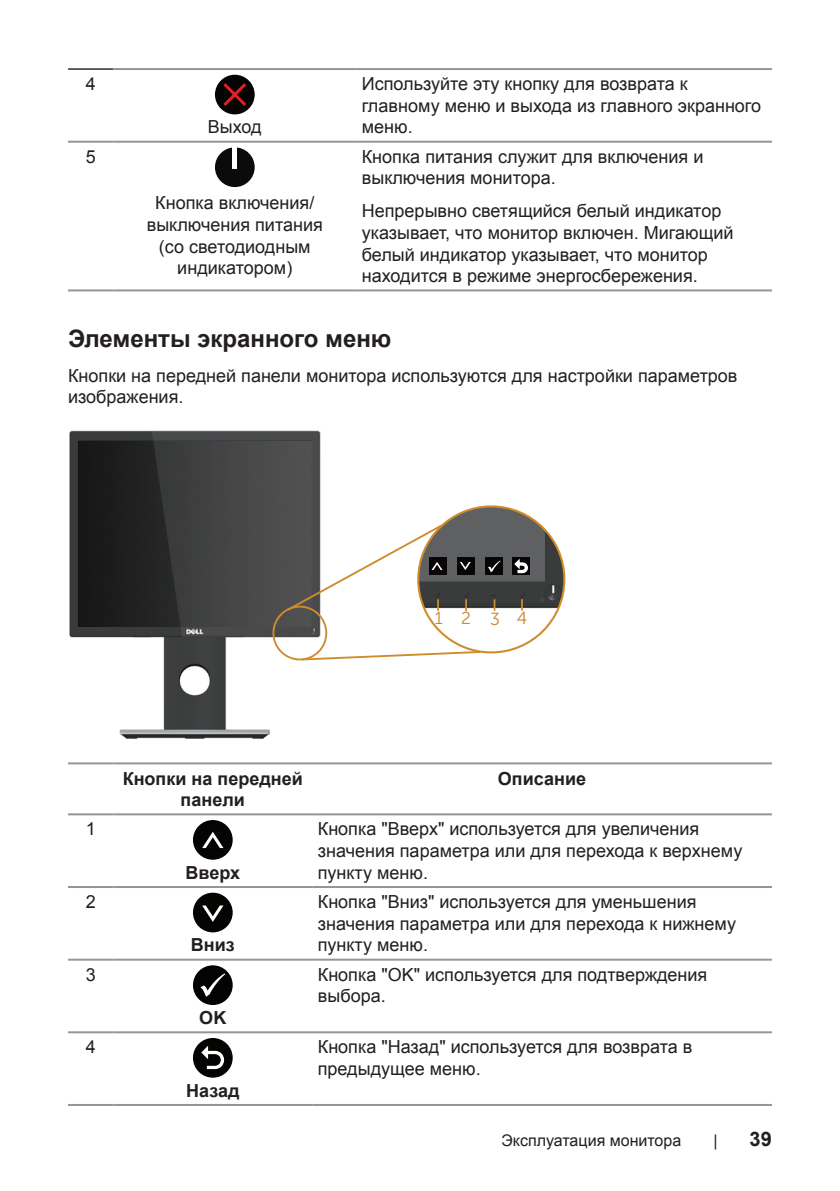
<style>
.page{position:relative;width:840px;height:1191px;background:#fff}
.page>*{position:absolute;margin:0;border:0;box-sizing:border-box;transform-origin:0 0}
.t1{font:700 24px "Arial";color:#231f20}
.t2{font:700 20px "Arial";color:#231f20}
.t3{font:18px/21.6px "Arial";color:#231f20}
.t4{font:700 18px/21.6px "Arial";color:#231f20;text-align:center}
.t5{font:17.4px "Museo Sans For Dell 300";color:#c78830}
.t6{font:16px "Arial";color:#231f20}
</style>
<div class="page">
<hr style="left:68px;top:68px;width:45px;height:2px;background:#231f20">
<hr style="left:113px;top:68px;width:243px;height:2px;background:#939598">
<hr style="left:356px;top:68px;width:415px;height:2px;background:#939598">
<hr style="left:68px;top:141px;width:45px;height:2px;background:#939598">
<hr style="left:113px;top:141px;width:243px;height:2px;background:#939598">
<hr style="left:356px;top:141px;width:415px;height:2px;background:#939598">
<hr style="left:68px;top:289px;width:45px;height:2px;background:#939598">
<hr style="left:113px;top:289px;width:243px;height:2px;background:#939598">
<hr style="left:356px;top:289px;width:415px;height:2px;background:#939598">
<div style="left:215px;top:75px;width:39px;height:39px;background:#040503;border-radius:50%"></div>
<svg style="left:220px;top:80px;width:29px;height:29px"></svg>
<div style="left:215px;top:147px;width:39px;height:40px;background:#0c0b0b;border-radius:50%"></div>
<hr style="left:233px;top:148px;width:4px;height:21px;background:#fff">
<img style="left:69px;top:430px;width:252px;height:309px">
<div style="left:78px;top:441px;width:74px;height:185px;background:#1d1d1b"></div>
<svg style="left:300px;top:650px;width:182px;height:11px"></svg>
<img style="left:444px;top:507px;width:120px;height:117px">
<div style="left:428px;top:557px;width:18px;height:18px;background:#070505"></div>
<div style="left:456px;top:557px;width:18px;height:18px;background:#070505"></div>
<svg style="left:460px;top:562px;width:10px;height:8px"></svg>
<div style="left:484px;top:557px;width:18px;height:18px;background:#070505"></div>
<svg style="left:488px;top:560px;width:12px;height:12px"></svg>
<div style="left:512px;top:557px;width:18px;height:18px;background:#070505"></div>
<svg style="left:512px;top:556px;width:17px;height:18px"></svg>
<svg style="left:152px;top:430px;width:292px;height:207px"></svg>
<svg style="left:465px;top:599px;width:1px;height:12px"></svg>
<svg style="left:493px;top:599px;width:2px;height:12px"></svg>
<hr style="left:68px;top:762px;width:45px;height:2px;background:#939598">
<hr style="left:113px;top:762px;width:199px;height:2px;background:#939598">
<hr style="left:312px;top:762px;width:459px;height:2px;background:#939598">
<hr style="left:68px;top:813px;width:45px;height:2px;background:#939598">
<hr style="left:113px;top:813px;width:199px;height:2px;background:#939598">
<hr style="left:312px;top:813px;width:459px;height:2px;background:#939598">
<hr style="left:68px;top:886px;width:45px;height:2px;background:#939598">
<hr style="left:113px;top:886px;width:199px;height:2px;background:#939598">
<hr style="left:312px;top:886px;width:459px;height:2px;background:#939598">
<hr style="left:68px;top:958px;width:45px;height:2px;background:#939598">
<hr style="left:113px;top:958px;width:199px;height:2px;background:#939598">
<hr style="left:312px;top:958px;width:459px;height:2px;background:#939598">
<hr style="left:68px;top:1031px;width:45px;height:2px;background:#939598">
<hr style="left:113px;top:1031px;width:199px;height:2px;background:#939598">
<hr style="left:312px;top:1031px;width:459px;height:2px;background:#939598">
<hr style="left:68px;top:1104px;width:45px;height:2px;background:#939598">
<hr style="left:113px;top:1104px;width:199px;height:2px;background:#939598">
<hr style="left:312px;top:1104px;width:459px;height:2px;background:#939598">
<div style="left:193px;top:820px;width:39px;height:39px;background:#040503;border-radius:50%"></div>
<svg style="left:202px;top:831px;width:21px;height:17px"></svg>
<div style="left:193px;top:892px;width:39px;height:40px;background:#040503;border-radius:50%"></div>
<svg style="left:202px;top:905px;width:21px;height:17px"></svg>
<div style="left:193px;top:965px;width:39px;height:40px;background:#030303;border-radius:50%"></div>
<svg style="left:200px;top:973px;width:25px;height:24px"></svg>
<div style="left:193px;top:1038px;width:39px;height:39px;background:#040503;border-radius:50%"></div>
<svg style="left:201px;top:1046px;width:23px;height:23px"></svg>
<p class="t3" style="left:86px;top:73px;width:12px">4</p>
<p class="t3" style="left:86px;top:146px;width:12px">5</p>
<p class="t3" style="left:208px;top:117px;width:55px">Выход</p>
<p class="t3" style="left:147px;top:192px;width:177px;text-align:center">Кнопка включения/ выключения питания (со светодиодным индикатором)</p>
<p class="t3" style="left:361px;top:73px;width:400px">Используйте эту кнопку для возврата к главному меню и выхода из главного экранного меню.</p>
<p class="t3" style="left:361px;top:146px;width:343px">Кнопка питания служит для включения и выключения монитора.</p>
<p class="t3" style="left:361px;top:200px;width:373px">Непрерывно светящийся белый индикатор указывает, что монитор включен. Мигающий белый индикатор указывает, что монитор находится в режиме энергосбережения.</p>
<h1 class="t1" style="left:68px;top:322px;width:324px">Элементы экранного меню</h1>
<p class="t3" style="left:68px;top:364px;width:670px">Кнопки на передней панели монитора используются для настройки параметров изображения.</p>
<p class="t5" style="left:434px;top:609px;width:94px">1234</p>
<p class="t4" style="left:123px;top:768px;width:181px">Кнопки на передней панели</p>
<p class="t4" style="left:497px;top:768px;width:90px">Описание</p>
<p class="t3" style="left:86px;top:818px;width:12px">1</p>
<p class="t4" style="left:185px;top:862px;width:56px">Вверх</p>
<p class="t3" style="left:317px;top:818px;width:426px">Кнопка "Вверх" используется для увеличения значения параметра или для перехода к верхнему пункту меню.</p>
<p class="t3" style="left:86px;top:891px;width:12px">2</p>
<p class="t4" style="left:191px;top:935px;width:45px">Вниз</p>
<p class="t3" style="left:317px;top:891px;width:419px">Кнопка "Вниз" используется для уменьшения значения параметра или для перехода к нижнему пункту меню.</p>
<p class="t3" style="left:86px;top:963px;width:12px">3</p>
<p class="t3" style="left:317px;top:963px;width:391px">Кнопка "OK" используется для подтверждения выбора.</p>
<p class="t4" style="left:199px;top:1007px;width:28px">OK</p>
<p class="t3" style="left:86px;top:1036px;width:12px">4</p>
<p class="t3" style="left:317px;top:1036px;width:376px">Кнопка "Назад" используется для возврата в предыдущее меню.</p>
<p class="t4" style="left:186px;top:1080px;width:55px">Назад</p>
<p class="t6" style="left:501px;top:1129px;width:181px">Эксплуатация монитора</p>
<p class="t6" style="left:713px;top:1129px;width:6px">|</p>
<p class="t2" style="left:749px;top:1125px;width:24px">39</p>
</div>
